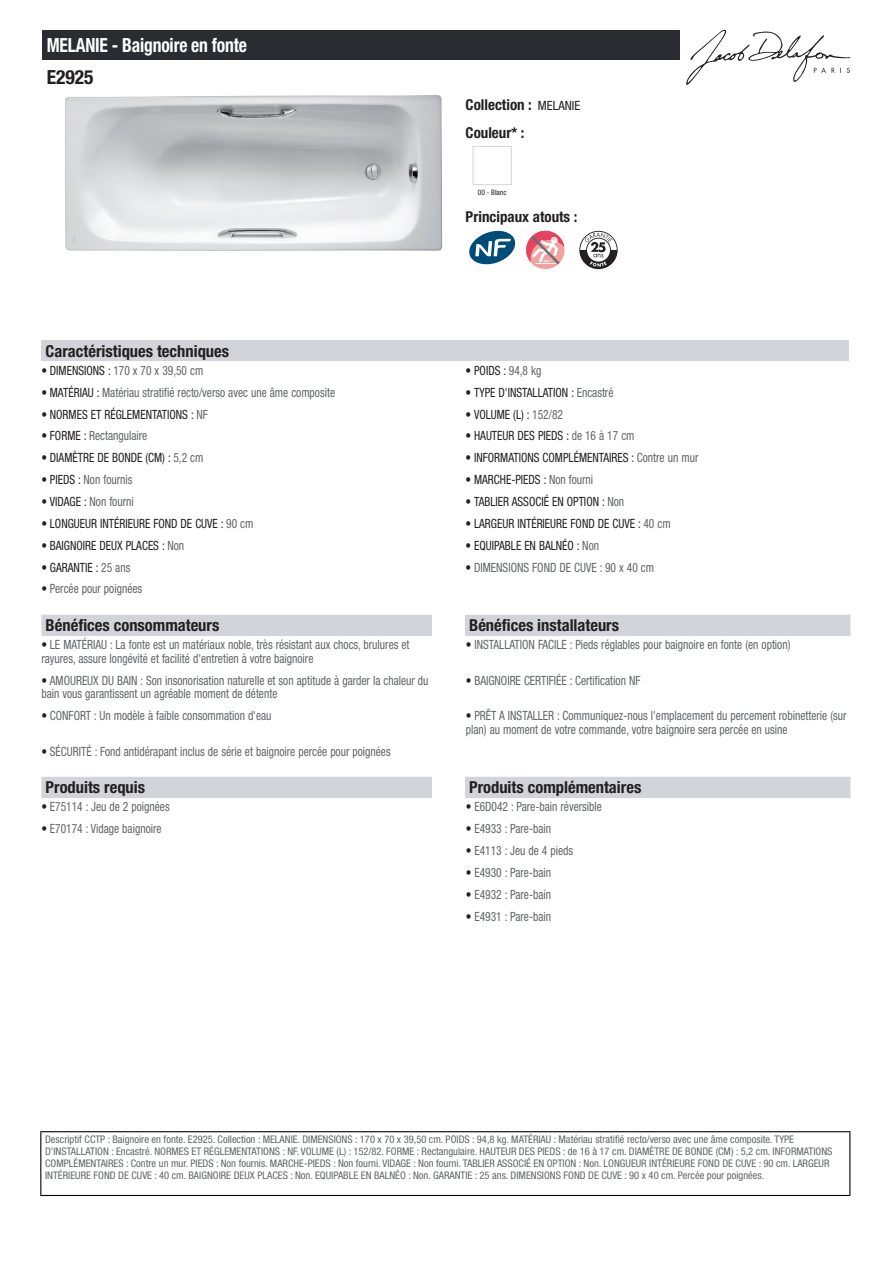
<style>
.page{position:relative;width:893px;height:1263px;background:#fff}
.page>*{position:absolute;margin:0;border:0;box-sizing:border-box;transform-origin:0 0}
.t1{font:700 condensed 19.5px "Helvetica Neue LT Std";letter-spacing:-.01em;color:#fff;scale:.9 1}
.t2{font:700 condensed 19.5px "Helvetica Neue LT Std";color:#231f20}
.t3{font:700 condensed 16.5px "Helvetica Neue LT Std";color:#231f20}
.t4{font:700 condensed 15px/27.8px "Helvetica Neue LT Std";color:#231f20}
.t5{font:condensed 12.75px/13.5px "Helvetica Neue LT Std";color:#626568;scale:.9 1}
.t6{font:condensed 12.75px "Helvetica Neue LT Std";color:#231f20;scale:.9 1}
.t7{font:condensed 10.5px/12px "Helvetica Neue LT Std";color:#626568}
.t8{font:condensed 7.5px "Helvetica Neue LT Std";color:#231f20}
.s1{font-weight:400;font-size:12.75px}
.s2{color:#231f20}
.s3{color:#626568}
</style>
<div class="page">
<svg style="left:686px;top:30px;width:164px;height:55px"></svg>
<img style="left:65px;top:95px;width:377px;height:156px">
<div style="left:473px;top:146px;width:39px;height:39px;border:1px solid #d3d4da"></div>
<svg style="left:469px;top:231px;width:46px;height:33px"></svg>
<div style="left:526px;top:231px;width:38px;height:38px;background:#f2a1a1;border-radius:50%"></div>
<svg style="left:526px;top:231px;width:38px;height:33px"></svg>
<svg style="left:579px;top:231px;width:39px;height:38px"></svg>
<div style="left:41px;top:340px;width:808px;height:21px;background:#d3d4da"></div>
<div style="left:41px;top:615px;width:809px;height:21px;background:#d3d4da"></div>
<div style="left:432px;top:615px;width:33px;height:21px;background:#fff"></div>
<div style="left:41px;top:777px;width:809px;height:21px;background:#d3d4da"></div>
<div style="left:432px;top:777px;width:33px;height:21px;background:#fff"></div>
<div style="left:43px;top:30px;width:637px;height:30px;background:#2a2c32"></div>
<hr style="left:40px;top:1131px;width:810px;height:1px;background:#040503">
<hr style="left:40px;top:1132px;width:1px;height:63px;background:#040503">
<hr style="left:849px;top:1132px;width:1px;height:63px;background:#040503">
<hr style="left:40px;top:1195px;width:810px;height:1px;background:#040503">
<h1 class="t1" style="left:47px;top:33px;width:224px">MELANIE - Baignoire en fonte</h1>
<h1 class="t2" style="left:47px;top:65px;width:48px">E2925</h1>
<p class="t4" style="left:466px;top:90px;width:116px">Collection : <span class="s1">MELANIE<br></span>Couleur* :</p>
<p class="t8" style="left:478px;top:188px;width:30px">00 - Blanc</p>
<p class="t4" style="left:466px;top:203px;width:113px">Principaux atouts :</p>
<p class="t3" style="left:46px;top:341px;width:185px">Caractéristiques techniques</p>
<p class="t5" style="left:41px;top:363px;width:181px"><span class="s2">• DIMENSIONS :</span> 170 x 70 x 39,50 cm</p>
<p class="t6" style="left:466px;top:363px;width:86px">• POIDS : <span class="s3">94,8 kg</span></p>
<p class="t5" style="left:41px;top:385px;width:328px"><span class="s2">• MATÉRIAU :</span> Matériau stratifié recto/verso avec une âme composite</p>
<p class="t6" style="left:466px;top:385px;width:166px">• TYPE D'INSTALLATION : <span class="s3">Encastré</span></p>
<p class="t6" style="left:41px;top:407px;width:186px">• NORMES ET RÉGLEMENTATIONS : <span class="s3">NF</span></p>
<p class="t6" style="left:466px;top:407px;width:110px">• VOLUME (L) : <span class="s3">152/82</span></p>
<p class="t5" style="left:41px;top:429px;width:119px"><span class="s2">• FORME :</span> Rectangulaire</p>
<p class="t6" style="left:466px;top:428px;width:189px">• HAUTEUR DES PIEDS : <span class="s3">de 16 à 17 cm</span></p>
<p class="t6" style="left:41px;top:450px;width:182px">• DIAMÈTRE DE BONDE (CM) : <span class="s3">5,2 cm</span></p>
<p class="t6" style="left:466px;top:450px;width:260px">• INFORMATIONS COMPLÉMENTAIRES : <span class="s3">Contre un mur</span></p>
<p class="t5" style="left:41px;top:473px;width:103px"><span class="s2">• PIEDS :</span> Non fournis</p>
<p class="t6" style="left:466px;top:472px;width:143px">• MARCHE-PIEDS : <span class="s3">Non fourni</span></p>
<p class="t5" style="left:41px;top:495px;width:104px"><span class="s2">• VIDAGE :</span> Non fourni</p>
<p class="t6" style="left:466px;top:494px;width:178px">• TABLIER ASSOCIÉ EN OPTION : <span class="s3">Non</span></p>
<p class="t6" style="left:41px;top:516px;width:237px">• LONGUEUR INTÉRIEURE FOND DE CUVE : <span class="s3">90 cm</span></p>
<p class="t6" style="left:466px;top:516px;width:229px">• LARGEUR INTÉRIEURE FOND DE CUVE : <span class="s3">40 cm</span></p>
<p class="t6" style="left:41px;top:538px;width:160px">• BAIGNOIRE DEUX PLACES : <span class="s3">Non</span></p>
<p class="t6" style="left:466px;top:538px;width:150px">• EQUIPABLE EN BALNÉO : <span class="s3">Non</span></p>
<p class="t6" style="left:41px;top:560px;width:100px">• GARANTIE : <span class="s3">25 ans</span></p>
<p class="t5" style="left:466px;top:560px;width:211px"><span class="s2">•</span> DIMENSIONS FOND DE CUVE : 90 x 40 cm</p>
<p class="t5" style="left:41px;top:582px;width:113px"><span class="s2">•</span> Percée pour poignées</p>
<p class="t3" style="left:46px;top:615px;width:175px">Bénéfices consommateurs</p>
<p class="t3" style="left:469px;top:615px;width:151px">Bénéfices installateurs</p>
<p class="t5" style="left:41px;top:638px;width:411px"><span class="s2">•</span> LE MATÉRIAU : La fonte est un matériaux noble, très résistant aux chocs, brulures et rayures, assure longévité et facilité d'entretien à votre baignoire</p>
<p class="t5" style="left:466px;top:638px;width:362px"><span class="s2">•</span> INSTALLATION FACILE : Pieds réglables pour baignoire en fonte (en option)</p>
<p class="t5" style="left:41px;top:673px;width:432px"><span class="s2">•</span> AMOUREUX DU BAIN : Son insonorisation naturelle et son aptitude à garder la chaleur du bain vous garantissent un agréable moment de détente</p>
<p class="t5" style="left:466px;top:673px;width:196px"><span class="s2">•</span> BAIGNOIRE CERTIFIÉE : Certification NF</p>
<p class="t5" style="left:41px;top:709px;width:257px"><span class="s2">•</span> CONFORT : Un modèle à faible consommation d'eau</p>
<p class="t5" style="left:466px;top:709px;width:424px"><span class="s2">•</span> PRÊT A INSTALLER : Communiquez-nous l'emplacement du percement robinetterie (sur plan) au moment de votre commande, votre baignoire sera percée en usine</p>
<p class="t5" style="left:41px;top:744px;width:390px"><span class="s2">•</span> SÉCURITÉ : Fond antidérapant inclus de série et baignoire percée pour poignées</p>
<p class="t3" style="left:46px;top:777px;width:101px">Produits requis</p>
<p class="t3" style="left:469px;top:777px;width:174px">Produits complémentaires</p>
<p class="t5" style="left:41px;top:800px;width:144px"><span class="s2">•</span> E75114 : Jeu de 2 poignées</p>
<p class="t5" style="left:466px;top:800px;width:153px"><span class="s2">•</span> E6D042 : Pare-bain réversible</p>
<p class="t5" style="left:41px;top:822px;width:135px"><span class="s2">•</span> E70174 : Vidage baignoire</p>
<p class="t5" style="left:466px;top:822px;width:96px"><span class="s2">•</span> E4933 : Pare-bain</p>
<p class="t5" style="left:466px;top:844px;width:121px"><span class="s2">•</span> E4113 : Jeu de 4 pieds</p>
<p class="t5" style="left:466px;top:866px;width:96px"><span class="s2">•</span> E4930 : Pare-bain</p>
<p class="t5" style="left:466px;top:887px;width:96px"><span class="s2">•</span> E4932 : Pare-bain</p>
<p class="t5" style="left:466px;top:909px;width:96px"><span class="s2">•</span> E4931 : Pare-bain</p>
<p class="t7" style="left:45px;top:1134px;width:789px">Descriptif CCTP : Baignoire en fonte. E2925. Collection : MELANIE. DIMENSIONS : 170 x 70 x 39,50 cm. POIDS : 94,8 kg. MATÉRIAU : Matériau stratifié recto/verso avec une âme composite. TYPE D'INSTALLATION : Encastré. NORMES ET RÉGLEMENTATIONS : NF. VOLUME (L) : 152/82. FORME : Rectangulaire. HAUTEUR DES PIEDS : de 16 à 17 cm. DIAMÈTRE DE BONDE (CM) : 5,2 cm. INFORMATIONS COMPLÉMENTAIRES : Contre un mur. PIEDS : Non fournis. MARCHE-PIEDS : Non fourni. VIDAGE : Non fourni. TABLIER ASSOCIÉ EN OPTION : Non. LONGUEUR INTÉRIEURE FOND DE CUVE : 90 cm. LARGEUR INTÉRIEURE FOND DE CUVE : 40 cm. BAIGNOIRE DEUX PLACES : Non. EQUIPABLE EN BALNÉO : Non. GARANTIE : 25 ans. DIMENSIONS FOND DE CUVE : 90 x 40 cm. Percée pour poignées.</p>
</div>
